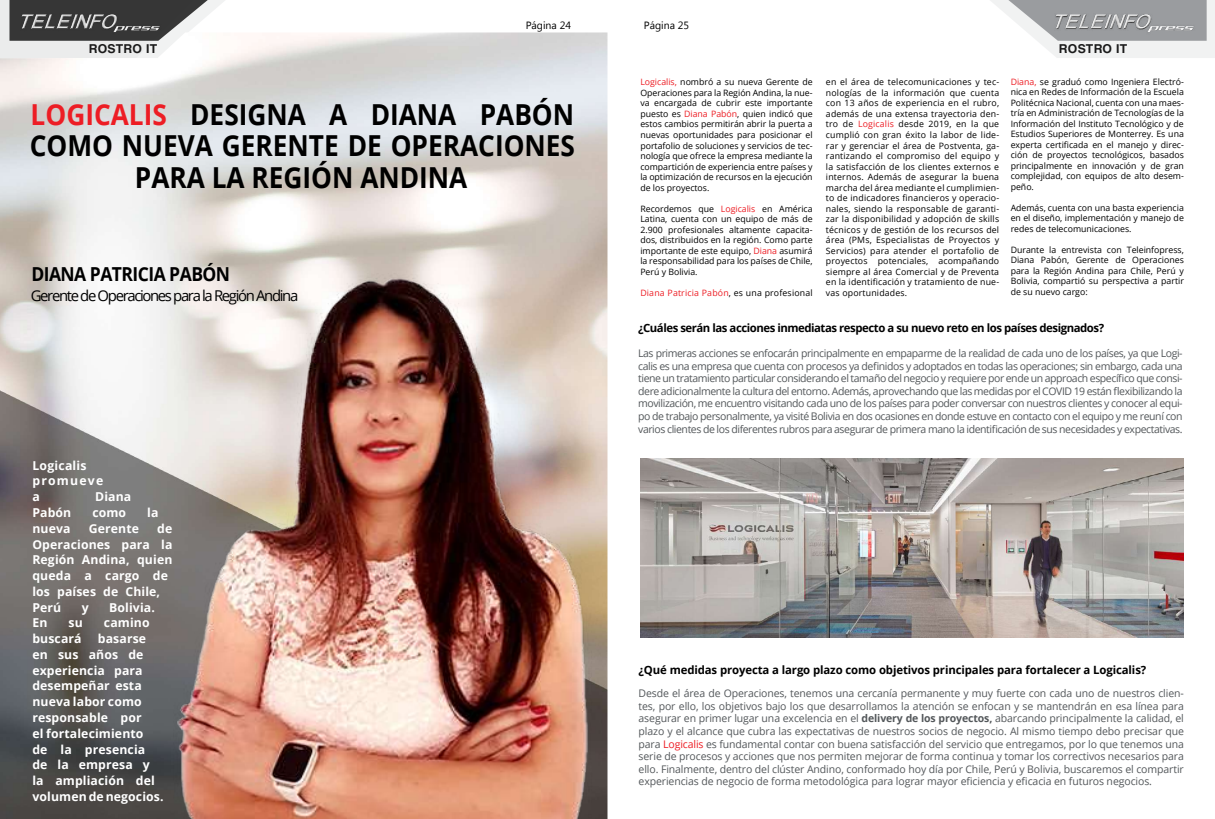
<style>
.page{position:relative;width:1215px;height:819px;background:#fff}
.page>*{position:absolute;margin:0;border:0;box-sizing:border-box;transform-origin:0 0}
.t1{font:700 28.88px/31.5px "Open Sans";color:#000;text-align:center;scale:.91 1}
.t2{font:700 19.25px "Open Sans";letter-spacing:-.03em;color:#000;scale:.91 1}
.t3{font:14.88px "Open Sans";letter-spacing:-.09em;color:#000}
.t4{font:700 12.25px/15.8px "Open Sans";letter-spacing:.01em;color:#fff}
.t5{font:700 12.25px "Helvetica LT Std";letter-spacing:.015em;color:#1a1a1a}
.t6{font:700 11.38px "Open Sans";letter-spacing:-.01em;color:#000}
.t7{font:700 11.38px "Open Sans";letter-spacing:-.04em;color:#000}
.t8{font:10.5px/12.6px "Open Sans";letter-spacing:-.025em;color:#53575a;text-align:justify}
.t9{font:10.5px "Myanmar Text";color:#000}
.t10{font:8.75px/10.5px "Open Sans";color:#000;text-align:justify}
.t11{font:8.75px "Open Sans";letter-spacing:.02em;color:#ed1d24}
.s1{color:#ed1d24}
.s2{color:#000}
.s3{font-weight:700}
</style>
<div class="page">
<svg style="left:990px;top:0;width:224px;height:58px"></svg>
<svg style="left:0;top:0;width:225px;height:32px"></svg>
<img style="left:14px;top:7px;width:153px;height:25px">
<img style="left:1047px;top:7px;width:154px;height:34px">
<img style="left:0;top:32px;width:607px;height:786px">
<img style="left:173px;top:244px;width:420px;height:574px">
<img style="left:640px;top:458px;width:543px;height:179px">
<p class="t9" style="left:525px;top:19px;width:47px">Página 24</p>
<p class="t9" style="left:644px;top:19px;width:47px">Página 25</p>
<h3 class="t5" style="left:89px;top:42px;width:70px">ROSTRO IT</h3>
<h3 class="t5" style="left:1059px;top:42px;width:70px">ROSTRO IT</h3>
<h1 class="t1" style="left:30px;top:98px;width:601px"><span class="s1">LOGICALIS</span> DESIGNA A DIANA PABÓN<br>COMO NUEVA GERENTE DE OPERACIONES<br>PARA LA REGIÓN ANDINA</h1>
<h2 class="t2" style="left:31px;top:260px;width:220px">DIANA PATRICIA PABÓN</h2>
<h3 class="t3" style="left:31px;top:285px;width:269px">Gerente de Operaciones para la Región Andina</h3>
<h3 class="t4" style="left:32px;top:457px;width:72px">Logicalis promueve a</h3>
<h3 class="t4" style="left:95px;top:488px;width:38px">Diana</h3>
<h3 class="t4" style="left:32px;top:504px;width:40px">Pabón</h3>
<h3 class="t4" style="left:92px;top:504px;width:35px">como</h3>
<h3 class="t4" style="left:147px;top:504px;width:13px">la</h3>
<h3 class="t4" style="left:32px;top:520px;width:40px">nueva</h3>
<h3 class="t4" style="left:89px;top:520px;width:52px">Gerente</h3>
<h3 class="t4" style="left:32px;top:520px;width:142px;text-indent:125px">de<br>Operaciones para la<br>Región Andina, quien queda a cargo de los países de Chile,<br>Perú</h3>
<h3 class="t4" style="left:82px;top:598px;width:8px">y</h3>
<h3 class="t4" style="left:109px;top:598px;width:47px">Bolivia.</h3>
<h3 class="t4" style="left:32px;top:614px;width:17px">En</h3>
<h3 class="t4" style="left:69px;top:614px;width:16px">su</h3>
<h3 class="t4" style="left:104px;top:614px;width:47px">camino</h3>
<h3 class="t4" style="left:32px;top:630px;width:51px">buscará</h3>
<h3 class="t4" style="left:32px;top:630px;width:133px;text-indent:65px">basarse en sus años de experiencia para desempeñar esta nueva labor como responsable por<br>el fortalecimiento<br>de la presencia<br>de la empresa y la ampliación del volumen de negocios.</h3>
<p class="t10" style="left:640px;top:77px;width:174px"><span class="s1">Logicalis,</span> nombró a su nueva Gerente de Operaciones para la Región Andina, la nue&shy;va encargada de cubrir este importante puesto es <span class="s1">Diana Pabón</span>, quien indicó que estos cambios permitirán abrir la puerta a nuevas oportunidades para posicionar el portafolio de soluciones y servicios de tec&shy;nología que ofrece la empresa mediante la compartición de experiencia entre países y la optimización de recursos en la ejecución de los proyectos.</p>
<p class="t10" style="left:640px;top:203px;width:174px">Recordemos que <span class="s1">Logicalis</span> en América Latina, cuenta con un equipo de más de 2.900 profesionales altamente capacita&shy;dos, distribuidos en la región. Como parte importante de este equipo, <span class="s1">Diana</span> asumirá la responsabilidad para los países de Chile, Perú y Bolivia.</p>
<p class="t11" style="left:640px;top:286px;width:174px">Diana Patricia Pabón<span class="s2">, es una profesional</span></p>
<p class="t10" style="left:826px;top:77px;width:175px">en el área de telecomunicaciones y tec&shy;nologías de la información que cuenta con 13 años de experiencia en el rubro, además de una extensa trayectoria den&shy;tro de <span class="s1">Logicalis</span> desde 2019, en la que cumplió con gran éxito la labor de lide&shy;rar y gerenciar el área de Postventa, ga&shy;rantizando el compromiso del equipo y la satisfacción de los clientes externos e internos. Además de asegurar la buena marcha del área mediante el cumplimien&shy;to de indicadores financieros y operacio&shy;nales, siendo la responsable de garanti&shy;zar la disponibilidad y adopción de skills técnicos y de gestión de los recursos del área (PMs, Especialistas de Proyectos y Servicios) para atender el portafolio de proyectos potenciales, acompañando siempre al área Comercial y de Preventa en la identificación y tratamiento de nue&shy;vas oportunidades.</p>
<p class="t10" style="left:1010px;top:76px;width:175px"><span class="s1">Diana,</span> se graduó como Ingeniera Electró&shy;nica en Redes de Información de la Escuela Politécnica Nacional, cuenta con una maes&shy;tría en Administración de Tecnologías de la Información del Instituto Tecnológico y de Estudios Superiores de Monterrey. Es una experta certificada en el manejo y direc&shy;ción de proyectos tecnológicos, basados principalmente en innovación y de gran complejidad, con equipos de alto desem&shy;peño.</p>
<p class="t10" style="left:1010px;top:202px;width:175px">Además, cuenta con una basta experiencia en el diseño, implementación y manejo de redes de telecomunicaciones.</p>
<p class="t10" style="left:1010px;top:244px;width:175px">Durante la entrevista con Teleinfopress, Diana Pabón, Gerente de Operaciones para la Región Andina para Chile, Perú y Bolivia, compartió su perspectiva a partir de su nuevo cargo:</p>
<h3 class="t7" style="left:638px;top:319px;width:467px">¿Cuáles serán las acciones inmediatas respecto a su nuevo reto en los países designados?</h3>
<p class="t8" style="left:638px;top:346px;width:546px">Las primeras acciones se enfocarán principalmente en empaparme de la realidad de cada uno de los países, ya que Logi&shy;calis es una empresa que cuenta con procesos ya definidos y adoptados en todas las operaciones; sin embargo, cada una tiene un tratamiento particular considerando el tamaño del negocio y requiere por ende un approach específico que consi&shy;dere adicionalmente la cultura del entorno. Además, aprovechando que las medidas por el COVID 19 están flexibilizando la movilización, me encuentro visitando cada uno de los países para poder conversar con nuestros clientes y conocer al equi&shy;po de trabajo personalmente, ya visité Bolivia en dos ocasiones en donde estuve en contacto con el equipo y me reuní con varios clientes de los diferentes rubros para asegurar de primera mano la identificación de sus necesidades y expectativas.</p>
<h3 class="t6" style="left:638px;top:661px;width:509px">¿Qué medidas proyecta a largo plazo como objetivos principales para fortalecer a Logicalis?</h3>
<p class="t8" style="left:638px;top:686px;width:547px">Desde el área de Operaciones, tenemos una cercanía permanente y muy fuerte con cada uno de nuestros clien&shy;tes, por ello, los objetivos bajo los que desarrollamos la atención se enfocan y se mantendrán en esa línea para asegurar en primer lugar una excelencia en el <span class="s3">delivery de los proyectos,</span> abarcando principalmente la calidad, el plazo y el alcance que cubra las expectativas de nuestros socios de negocio. Al mismo tiempo debo precisar que para <span class="s1">Logicalis</span> es fundamental contar con buena satisfacción del servicio que entregamos, por lo que tenemos una serie de procesos y acciones que nos permiten mejorar de forma continua y tomar los correctivos necesarios para ello. Finalmente, dentro del clúster Andino, conformado hoy día por Chile, Perú y Bolivia, buscaremos el compartir experiencias de negocio de forma metodológica para lograr mayor eficiencia y eficacia en futuros negocios.</p>
</div>
